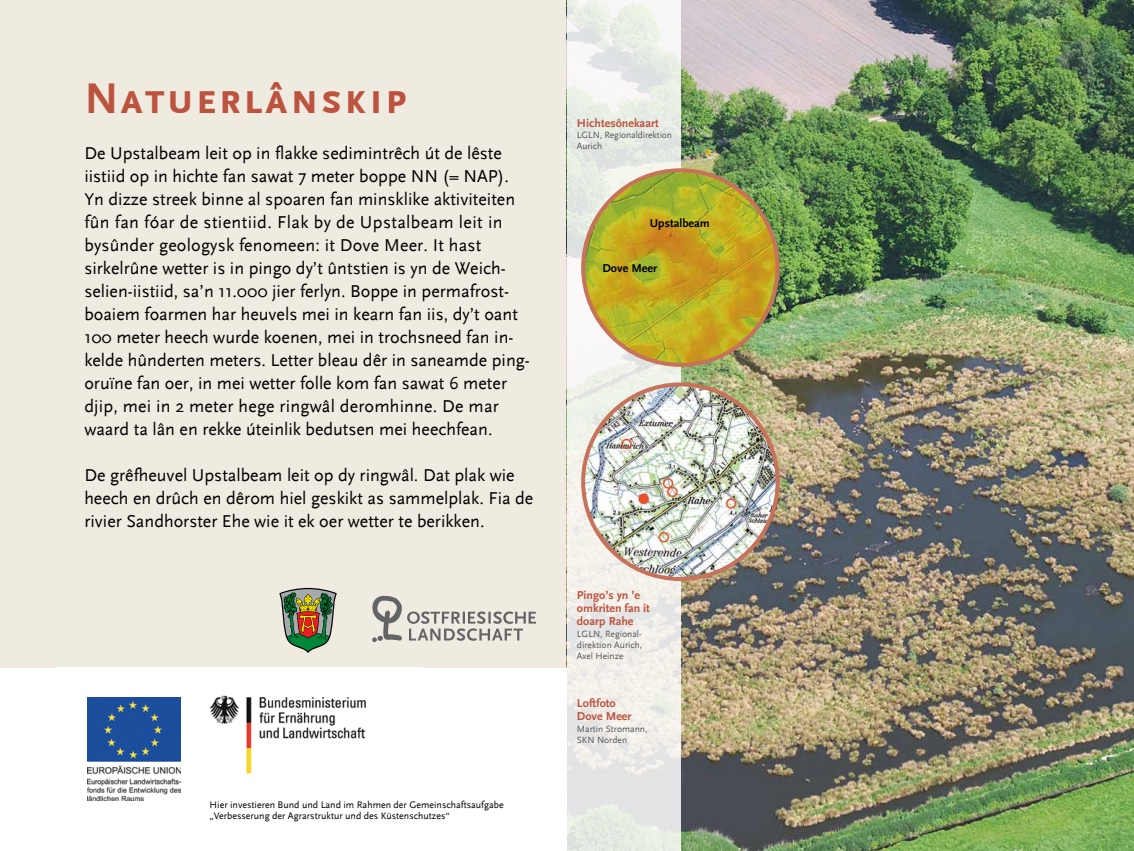
<style>
.page{position:relative;width:1134px;height:851px;background:#fff}
.page>*{position:absolute;margin:0;border:0;box-sizing:border-box;transform-origin:0 0}
.t1{font:700 45px "Scala Sans Caps";letter-spacing:.035em;color:#bc533e}
.t2{font:18px/23px "Scala Sans";color:#000}
.t3{font:700 12px/13px "Scala Sans";color:#bc533e}
.t4{font:700 12px "Scala Sans";color:#000}
.t5{font:9.9px/11.2px "Scala Sans";color:#000}
.t6{font:9.5px/11px "Scala Sans";color:#58595b}
</style>
<div class="page">
<div style="left:0;top:0;width:1134px;height:850px;background:#efebe1"></div>
<img style="left:680px;top:0;width:454px;height:850px">
<svg style="left:567px;top:0;width:113px;height:850px"></svg>
<img style="left:583px;top:170px;width:195px;height:195px;border-radius:97px">
<div style="left:581px;top:168px;width:199px;height:199px;border:4px solid #c7725a;border-radius:50%"></div>
<img style="left:583px;top:384px;width:195px;height:195px;border-radius:97px">
<div style="left:581px;top:382px;width:199px;height:199px;border:4px solid #c7725a;border-radius:50%"></div>
<div style="left:0;top:668px;width:567px;height:182px;background:#fff"></div>
<img style="left:87px;top:697px;width:94px;height:103px">
<img style="left:209px;top:695px;width:157px;height:79px">
<svg style="left:372px;top:595px;width:164px;height:47px"></svg>
<svg style="left:279px;top:587px;width:58px;height:66px"></svg>
<h1 class="t1" style="left:84px;top:73px;width:324px">Natuerlânskip</h1>
<p class="t2" style="left:84px;top:142px;width:447px">De Upstalbeam leit op in flakke sedimintrêch út de lêste iistiid op in hichte fan sawat 7 meter boppe NN (= NAP).<br>Yn dizze streek binne al spoaren fan minsklike aktiviteiten fûn fan fóar de stientiid. Flak by de Upstalbeam leit in bysûnder geologysk fenomeen: it Dove Meer. It hast sirkelrûne wetter is in pingo dy’t ûntstien is yn de Weich&shy;selien-iistiid, sa’n 11.000 jier ferlyn. Boppe in permafrost&shy;boaiem foarmen har heuvels mei in kearn fan iis, dy’t oant 100 meter heech wurde koenen, mei in trochsneed fan in&shy;kelde hûnderten meters. Letter bleau dêr in saneamde ping&shy;oruïne fan oer, in mei wetter folle kom fan sawat 6 meter djip, mei in 2 meter hege ringwâl deromhinne. De mar waard ta lân en rekke úteinlik bedutsen mei heechfean.</p>
<p class="t2" style="left:84px;top:464px;width:451px">De grêfheuvel Upstalbeam leit op dy ringwâl. Dat plak wie heech en drûch en dêrom hiel geskikt as sammelplak. Fia de rivier Sandhorster Ehe wie it ek oer wetter te berikken.</p>
<p class="t5" style="left:210px;top:798px;width:296px">Hier investieren Bund und Land im Rahmen der Gemeinschaftsaufgabe „Verbesserung der Agrarstruktur und des Küstenschutzes“</p>
<p class="t3" style="left:577px;top:117px;width:83px">Hichtesônekaart</p>
<p class="t6" style="left:577px;top:130px;width:97px">LGLN, Regionaldirektion<br>Aurich</p>
<p class="t4" style="left:650px;top:216px;width:62px">Upstalbeam</p>
<p class="t4" style="left:602px;top:261px;width:56px">Dove Meer</p>
<p class="t3" style="left:577px;top:589px;width:75px">Pingo’s yn ’e omkriten fan it doarp Rahe</p>
<p class="t6" style="left:577px;top:628px;width:67px;text-align:justify">LGLN, Regional&shy;direktion Aurich, Axel Heinze</p>
<p class="t3" style="left:577px;top:696px;width:56px">Loftfoto<br>Dove Meer</p>
<p class="t6" style="left:577px;top:723px;width:72px">Martin Stromann,<br>SKN Norden</p>
</div>
